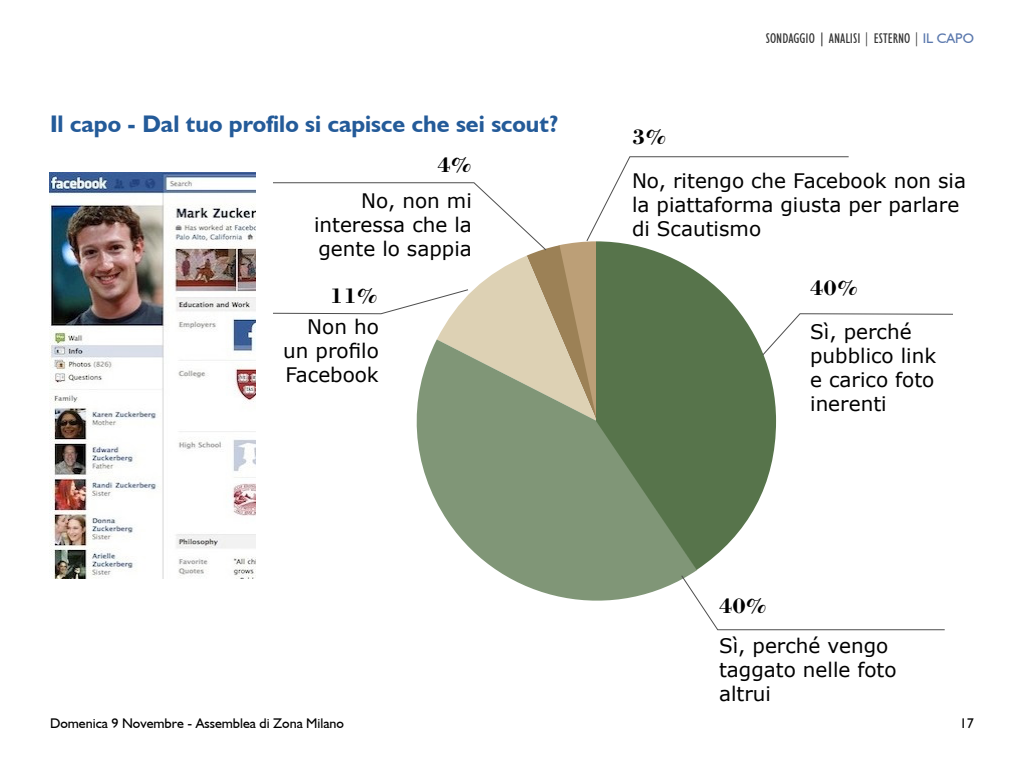
<style>
.page{position:relative;width:1024px;height:768px;background:#fff}
.page>*{position:absolute;margin:0;border:0;box-sizing:border-box;transform-origin:0 0}
.t1{font:700 24px "Humanist 521 BT";color:#245b99}
.t2{font:700 22px "Bodoni Std";color:#000}
.t3{font:20px/24px "Verdana";color:#000}
.t4{font:14px "Humanist 521 BT";color:#000}
.t5{font:condensed 14px "Humanist 521 BT";color:#333}
.s1{font-stretch:normal}
.s2{font-stretch:normal;color:#5a78ad}
</style>
<div class="page">
<svg style="left:416px;top:421px;width:281px;height:180px;fill:#809677"></svg>
<svg style="left:596px;top:421px;width:180px;height:149px;background:#768e6c"></svg>
<img style="left:50px;top:172px;width:206px;height:407px">
<svg style="left:680px;top:574px;width:265px;height:57px"></svg>
<svg style="left:273px;top:156px;width:680px;height:265px"></svg>
<p class="t1" style="left:50px;top:109px;width:510px">Il capo - Dal tuo profilo si capisce che sei scout?</p>
<p class="t2" style="left:437px;top:151px;width:37px">4%</p>
<p class="t3" style="left:361px;top:189px;width:112px">No, non mi</p>
<p class="t3" style="left:314px;top:213px;width:159px">interessa che la gente lo sappia</p>
<p class="t2" style="left:330px;top:282px;width:50px">11%</p>
<p class="t3" style="left:283px;top:314px;width:97px;text-align:justify;text-indent:24px">Non ho un profilo Facebook</p>
<p class="t2" style="left:632px;top:123px;width:37px">3%</p>
<p class="t5" style="left:766px;top:30px;width:210px">SONDAGGIO <span class="s1">|</span> ANALISI | ESTERNO | <span class="s2">IL CAPO</span></p>
<p class="t3" style="left:632px;top:168px;width:336px">No, ritengo che Facebook non sia la piattaforma giusta per parlare di Scautismo</p>
<p class="t2" style="left:810px;top:274px;width:50px">40%</p>
<p class="t3" style="left:810px;top:320px;width:128px">Sì, perché pubblico link e carico foto inerenti</p>
<p class="t2" style="left:719px;top:592px;width:50px">40%</p>
<p class="t3" style="left:719px;top:634px;width:179px">Sì, perché vengo taggato nelle foto altrui</p>
<p class="t4" style="left:50px;top:714px;width:296px">Domenica 9 Novembre - Assemblea di Zona Milano</p>
<p class="t4" style="left:960px;top:714px;width:16px">17</p>
</div>
